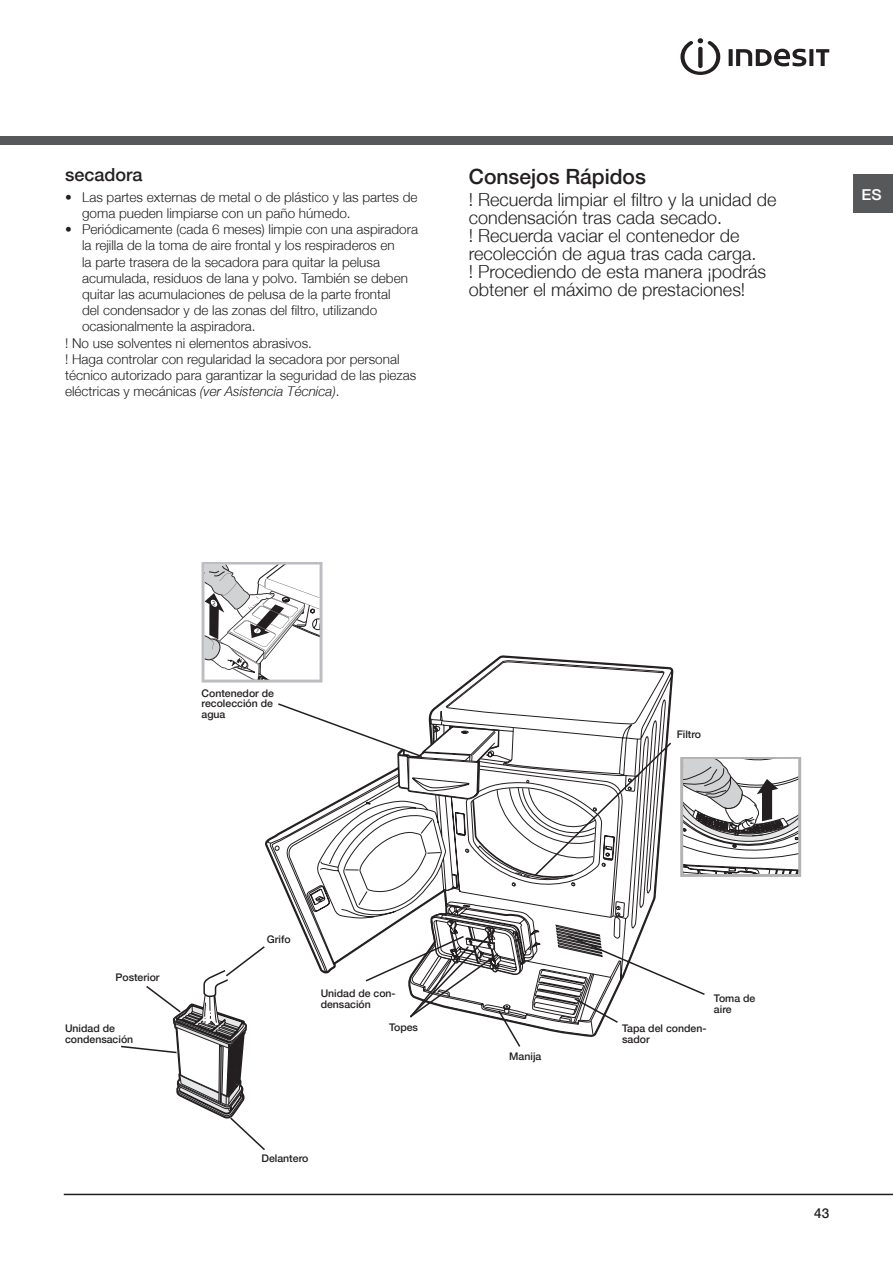
<style>
.page{position:relative;width:893px;height:1263px;background:#fff}
.page>*{position:absolute;margin:0;border:0;box-sizing:border-box;transform-origin:0 0}
.t1{font:500 21px "Helvetica Neue";color:#231f20}
.t2{font:300 18px/18px "Helvetica Neue";color:#231f20}
.t3{font:500 18px "Helvetica Neue";color:#231f20}
.t4{font:500 15px "Helvetica Neue";color:#fff;scale:1.05 1}
.t5{font:300 13.5px/16.2px "Helvetica Neue";color:#231f20}
.t6{font:italic 300 13.5px "Helvetica Neue";color:#231f20}
.t7{font:500 13.5px "Helvetica Neue";color:#231f20}
.t8{font:500 10.5px/10.5px "Helvetica Neue";color:#231f20}
.s1{font-style:normal}
</style>
<div class="page">
<hr style="left:64px;top:1194px;width:829px;height:1px;background:#231f20">
<div style="left:0;top:136px;width:893px;height:8px;background:#57585a"></div>
<svg style="left:680px;top:38px;width:40px;height:37px"></svg>
<svg style="left:729px;top:49px;width:4px;height:17px"></svg>
<svg style="left:736px;top:49px;width:70px;height:17px"></svg>
<svg style="left:809px;top:49px;width:4px;height:17px"></svg>
<svg style="left:816px;top:49px;width:13px;height:17px"></svg>
<div style="left:853px;top:174px;width:40px;height:39px;background:#57585a"></div>
<svg style="left:121px;top:562px;width:680px;height:588px"></svg>
<h2 class="t3" style="left:65px;top:164px;width:79px">secadora</h2>
<p class="t5" style="left:82px;top:189px;width:337px;text-indent:-17px">• Las partes externas de metal o de plástico y las partes de goma pueden limpiarse con un paño húmedo.</p>
<p class="t5" style="left:65px;top:221px;width:354px">• Periódicamente (cada 6 meses) limpie con una aspiradora</p>
<p class="t5" style="left:82px;top:237px;width:314px">la rejilla de la toma de aire frontal y los respiraderos en</p>
<p class="t5" style="left:82px;top:253px;width:299px">la parte trasera de la secadora para quitar la pelusa</p>
<p class="t5" style="left:82px;top:270px;width:327px">acumulada, residuos de lana y polvo. También se deben</p>
<p class="t5" style="left:82px;top:286px;width:310px">quitar las acumulaciones de pelusa de la parte frontal</p>
<p class="t5" style="left:82px;top:302px;width:297px">del condensador y de las zonas del filtro, utilizando</p>
<p class="t5" style="left:82px;top:318px;width:175px">ocasionalmente la aspiradora.</p>
<p class="t5" style="left:65px;top:334px;width:248px">! No use solventes ni elementos abrasivos.</p>
<p class="t5" style="left:65px;top:351px;width:336px">! Haga controlar con regularidad la secadora por personal</p>
<p class="t5" style="left:65px;top:367px;width:353px">técnico autorizado para garantizar la seguridad de las piezas</p>
<p class="t6" style="left:65px;top:383px;width:276px"><span class="s1">eléctricas y mecánicas</span> (ver Asistencia Técnica)<span class="s1">.</span></p>
<h1 class="t1" style="left:469px;top:164px;width:179px">Consejos Rápidos</h1>
<h2 class="t2" style="left:469px;top:190px;width:309px">! Recuerda limpiar el filtro y la unidad de condensación tras cada secado.<br>! Recuerda vaciar el contenedor de recolección de agua tras cada carga.<br>! Procediendo de esta manera ¡podrás obtener el máximo de prestaciones!</h2>
<p class="t4" style="left:862px;top:186px;width:21px">ES</p>
<p class="t8" style="left:202px;top:687px;width:74px;text-align:justify">Contenedor de recolección de agua</p>
<p class="t8" style="left:115px;top:972px;width:46px">Posterior</p>
<p class="t8" style="left:65px;top:1023px;width:70px">Unidad de condensación</p>
<p class="t8" style="left:267px;top:933px;width:25px">Grifo</p>
<p class="t8" style="left:321px;top:988px;width:77px">Unidad de con&shy;densación</p>
<p class="t8" style="left:389px;top:1021px;width:30px">Topes</p>
<p class="t8" style="left:261px;top:1153px;width:48px">Delantero</p>
<p class="t8" style="left:677px;top:729px;width:26px">Filtro</p>
<p class="t8" style="left:509px;top:1051px;width:34px">Manija</p>
<p class="t8" style="left:622px;top:1023px;width:86px">Tapa del conden&shy;sador</p>
<p class="t8" style="left:714px;top:993px;width:43px">Toma de aire</p>
<p class="t7" style="left:814px;top:1205px;width:17px">43</p>
</div>
